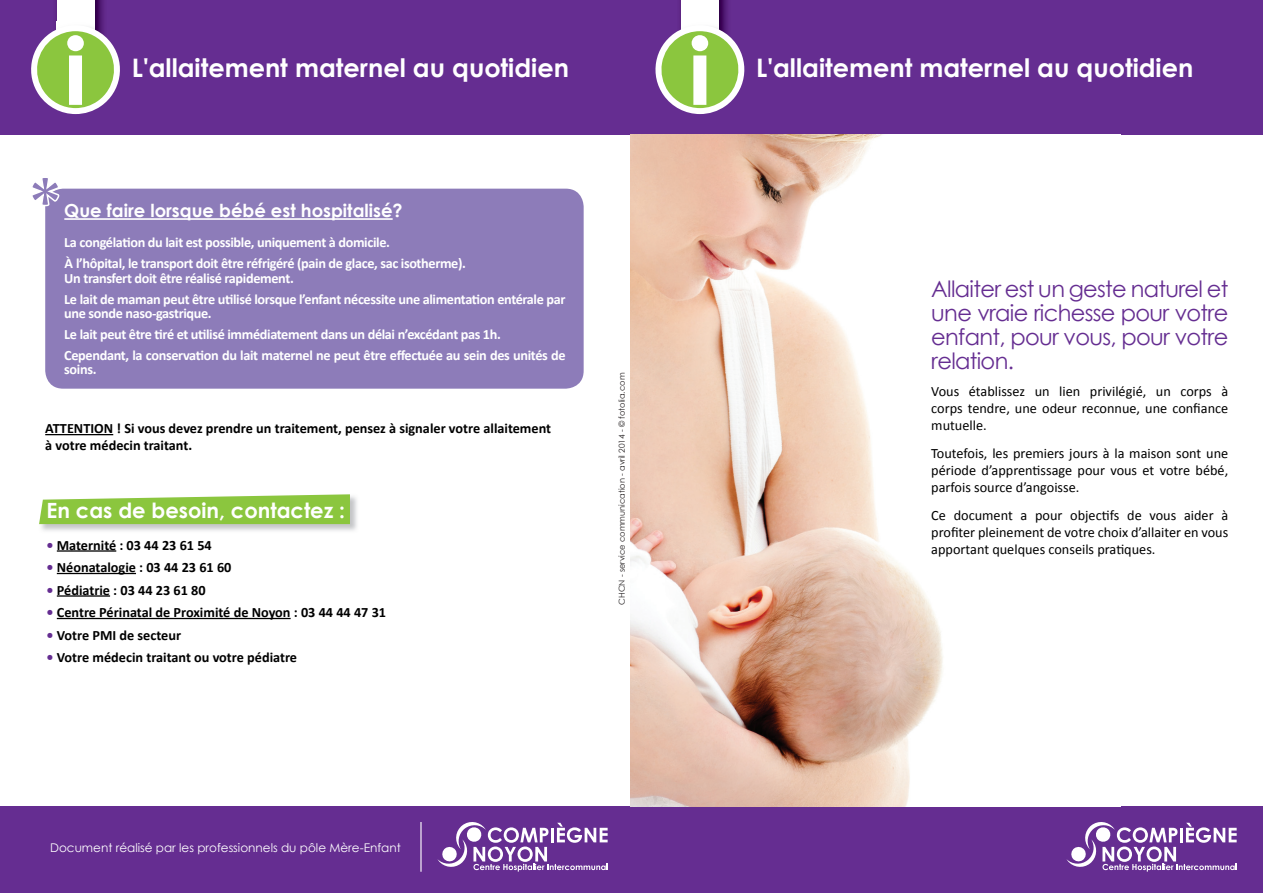
<style>
.page{position:relative;width:1263px;height:893px;background:#fff}
.page>*{position:absolute;margin:0;border:0;box-sizing:border-box;transform-origin:0 0}
.t1{font:700 25.5px "Century Gothic";color:#fff}
.t2{font:22.5px/24px "Century Gothic";letter-spacing:-.03em;color:#652d91;text-align:justify}
.t3{font:700 21px "Century Gothic";color:#fff}
.t4{font:700 18px "Century Gothic";color:#fff}
.t5{font:700 14.25px/21px "Calibri";letter-spacing:-.025em;color:#fff}
.t6{font:14.25px/17.1px "Calibri";color:#000;text-align:justify}
.t7{font:700 14.25px/17.1px "Calibri";color:#000}
.t8{font:12px "Century Gothic";color:#fff}
.t9{font:8.25px "Century Gothic";color:#231f20}
.s1{color:#652d91}
</style>
<div class="page">
<div style="left:0;top:0;width:1263px;height:135px;background:#652d91"></div>
<img style="left:680px;top:0;width:48px;height:23px">
<div style="left:681px;top:0;width:37px;height:38px;background:#fff"></div>
<svg style="left:655px;top:23px;width:90px;height:92px"></svg>
<img style="left:56px;top:0;width:48px;height:23px">
<div style="left:57px;top:0;width:37px;height:38px;background:#fff"></div>
<svg style="left:31px;top:23px;width:89px;height:92px"></svg>
<div style="left:0;top:807px;width:1263px;height:86px;background:#652d91"></div>
<svg style="left:1066px;top:822px;width:171px;height:50px"></svg>
<svg style="left:437px;top:822px;width:171px;height:50px"></svg>
<img style="left:630px;top:135px;width:313px;height:672px">
<div style="left:45px;top:189px;width:539px;height:200px;background:#8d7cb9;border-radius:18px"></div>
<svg style="left:32px;top:178px;width:28px;height:29px"></svg>
<hr style="left:64px;top:218px;width:329px;height:2px;background:#fff">
<hr style="left:45px;top:434px;width:68px;height:1px;background:#000">
<img style="left:39px;top:496px;width:318px;height:35px">
<svg style="left:39px;top:494px;width:311px;height:30px"></svg>
<hr style="left:57px;top:550px;width:59px;height:2px;background:#000">
<hr style="left:57px;top:573px;width:79px;height:1px;background:#000">
<hr style="left:57px;top:595px;width:53px;height:2px;background:#000">
<hr style="left:57px;top:618px;width:234px;height:1px;background:#000">
<hr style="left:420px;top:822px;width:2px;height:50px;background:#fff">
<h1 class="t1" style="left:132px;top:49px;width:439px">L'allaitement maternel au quotidien</h1>
<h1 class="t1" style="left:756px;top:49px;width:439px">L'allaitement maternel au quotidien</h1>
<p class="t4" style="left:64px;top:197px;width:340px">Que faire lorsque bébé est hospitalisé?</p>
<p class="t5" style="left:64px;top:232px;width:403px">La congélation du lait est possible, uniquement à domicile.<br>À l’hôpital, le transport doit être réfrigéré (pain de glace, sac isotherme).</p>
<p class="t5" style="left:64px;top:267px;width:503px">Un transfert doit être réalisé rapidement.<br>Le lait de maman peut être utilisé lorsque l’enfant nécessite une alimentation entérale par</p>
<p class="t5" style="left:64px;top:303px;width:503px">une sonde naso-gastrique.<br>Le lait peut être tiré et utilisé immédiatement dans un délai n’excédant pas 1h.<br>Cependant, la conservation du lait maternel ne peut être effectuée au sein des unités de</p>
<p class="t5" style="left:64px;top:359px;width:34px">soins.</p>
<p class="t7" style="left:45px;top:420px;width:507px">ATTENTION ! Si vous devez prendre un traitement, pensez à signaler votre allaitement à votre médecin traitant.</p>
<h3 class="t3" style="left:47px;top:494px;width:300px">En cas de besoin, contactez :</h3>
<p class="t7" style="left:47px;top:536px;width:167px"><span class="s1">•</span> Maternité : 03 44 23 61 54</p>
<p class="t7" style="left:47px;top:559px;width:187px"><span class="s1">•</span> Néonatalogie : 03 44 23 61 60</p>
<p class="t7" style="left:47px;top:581px;width:161px"><span class="s1">•</span> Pédiatrie : 03 44 23 61 80</p>
<p class="t7" style="left:47px;top:604px;width:341px"><span class="s1">•</span> Centre Périnatal de Proximité de Noyon : 03 44 44 47 31</p>
<p class="t7" style="left:47px;top:626px;width:136px"><span class="s1">•</span> Votre PMI de secteur</p>
<p class="t7" style="left:47px;top:649px;width:252px"><span class="s1">•</span> Votre médecin traitant ou votre pédiatre</p>
<p class="t9" style="left:616px;top:605px;width:234px;rotate:-90deg">CHCN - service communication - avril 2014 - © fotolia.com</p>
<p class="t8" style="left:50px;top:839px;width:352px">Document réalisé par les professionnels du pôle Mère-Enfant</p>
<h2 class="t2" style="left:931px;top:276px;width:298px">Allaiter est un geste naturel et une vraie richesse pour votre enfant, pour vous, pour votre relation.</h2>
<p class="t6" style="left:931px;top:383px;width:298px">Vous établissez un lien privilégié, un corps à corps tendre, une odeur reconnue, une confiance mutuelle.</p>
<p class="t6" style="left:931px;top:445px;width:298px">Toutefois, les premiers jours à la maison sont une période d’apprentissage pour vous et votre bébé, parfois source d’angoisse.</p>
<p class="t6" style="left:931px;top:507px;width:298px">Ce document a pour objectifs de vous aider à profiter pleinement de votre choix d’allaiter en vous apportant quelques conseils pratiques.</p>
</div>
